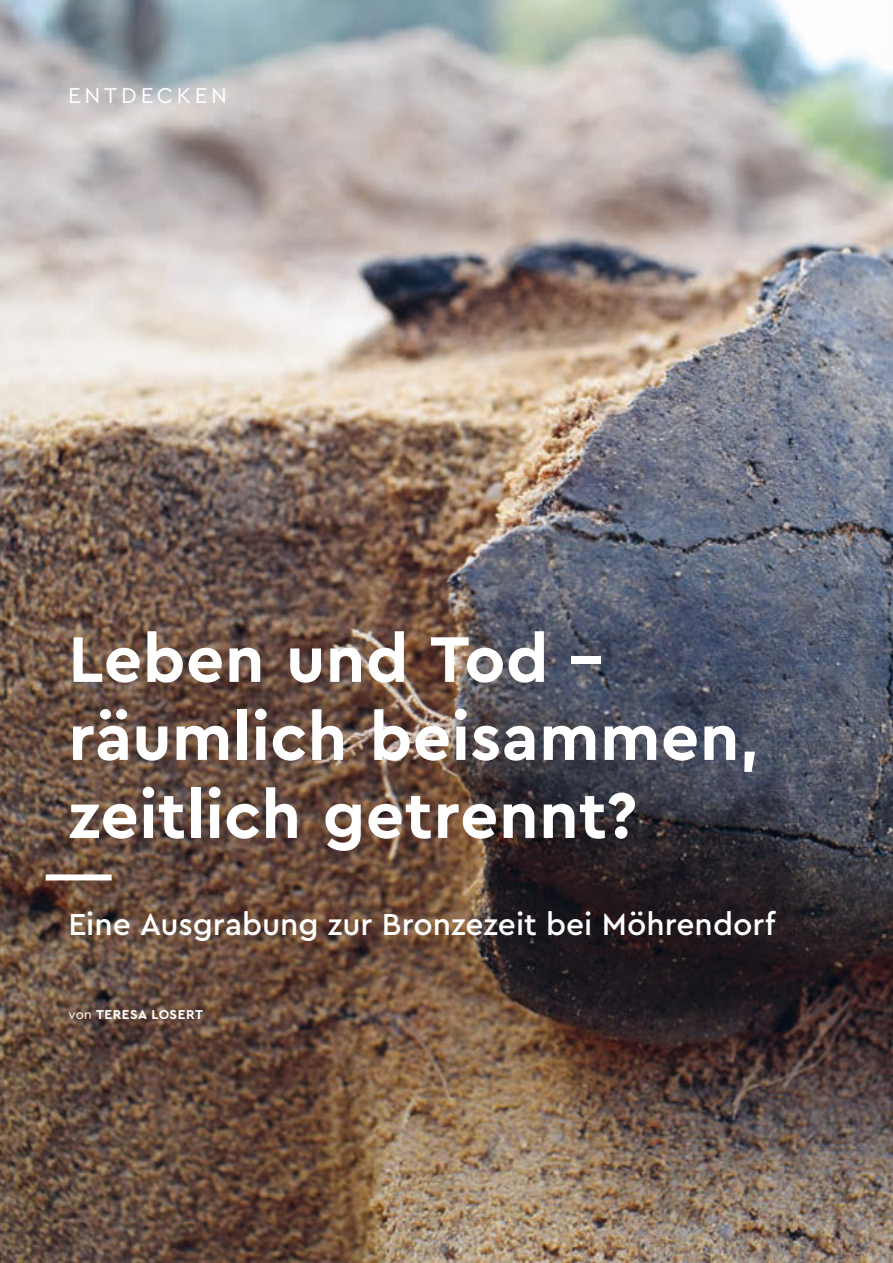
<style>
.page{position:relative;width:893px;height:1263px;background:#fff}
.page>*{position:absolute;margin:0;border:0;box-sizing:border-box;transform-origin:0 0}
.t1{font:700 67.5px/78px "Cera PRO";letter-spacing:.01em;color:#fff}
.t2{font:500 31.8px "Cera PRO";color:#fff}
.t3{font:22.5px "Cera PRO";letter-spacing:.165em;color:#fff}
.t4{font:700 13.5px "Cera PRO";letter-spacing:.045em;color:#fff}
.s1{font-weight:400}
</style>
<div class="page">
<img style="left:0;top:0;width:893px;height:1263px">
<div style="left:46px;top:874px;width:66px;height:6px;background:#fff"></div>
<p class="t3" style="left:68px;top:80px;width:160px">ENTDECKEN</p>
<p class="t1" style="left:68px;top:617px;width:691px">leben und tod – räumlich beisammen, zeitlich getrennt?</p>
<p class="t2" style="left:68px;top:903px;width:708px">Eine Ausgrabung zur Bronzezeit bei Möhrendorf</p>
<p class="t4" style="left:68px;top:1006px;width:136px"><span class="s1">VON</span> teresa lOsert</p>
</div>
